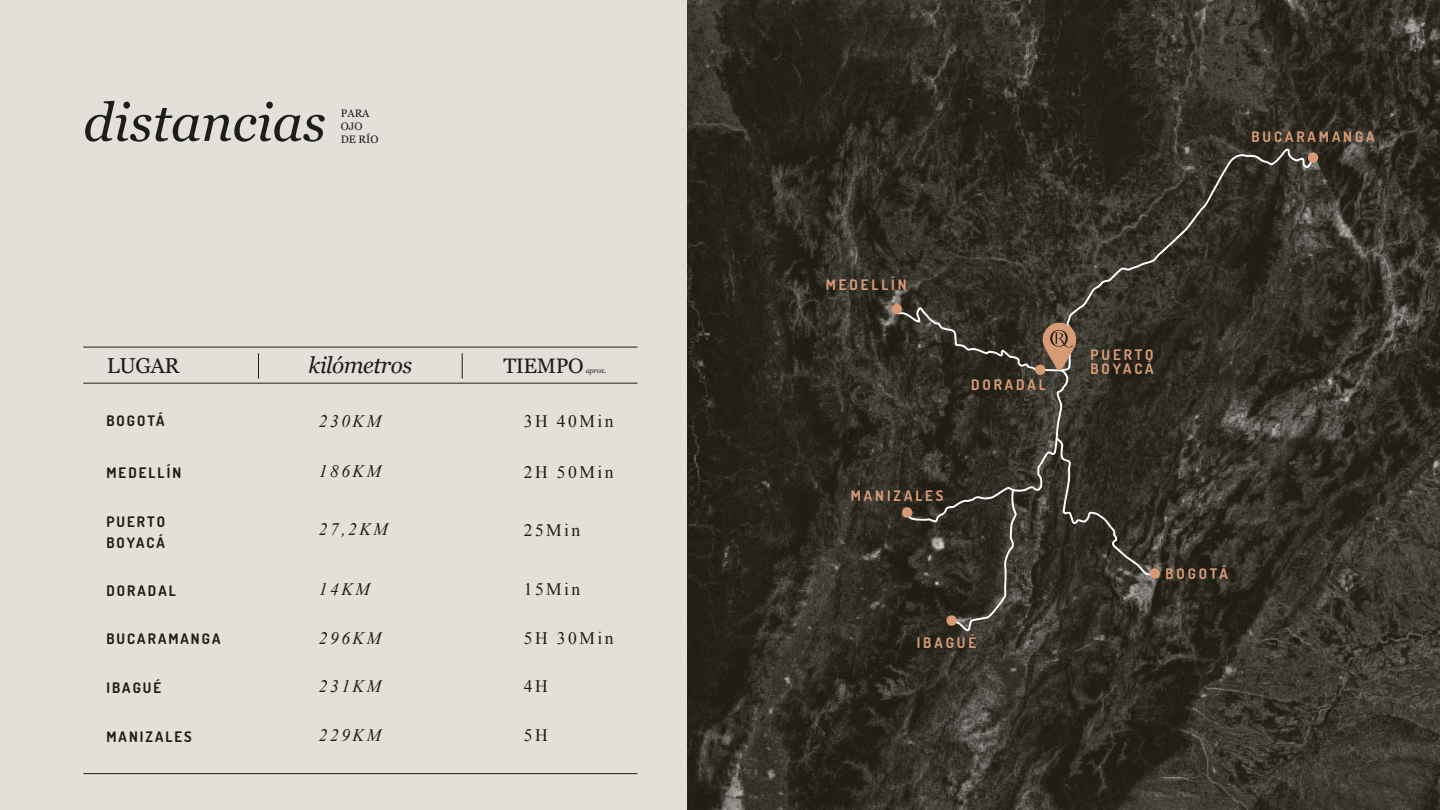
<style>
.page{position:relative;width:1440px;height:810px;background:#fff}
.page>*{position:absolute;margin:0;border:0;box-sizing:border-box;transform-origin:0 0}
.t1{font:italic 53.1px "Georgia";color:#1d1d1b}
.t2{font:italic 22.65px "Georgia";letter-spacing:-.02em;color:#1d1d1b}
.t3{font:21.6px "Georgia";letter-spacing:-.02em;color:#1d1d1b}
.t4{font:20.92px "Georgia";letter-spacing:-.02em;color:#1d1d1b}
.t5{font:italic 17.55px "Times New Roman";letter-spacing:.14em;color:#1e1e16}
.t6{font:17.55px "Times New Roman";letter-spacing:.14em;color:#1e1e16}
.t7{font:700 14.55px/21.1px "Dosis";letter-spacing:.14em;color:#1e1e16}
.t8{font:700 14.55px/14.2px "Dosis";letter-spacing:.2em;color:#d69b76}
.t9{font:10.8px/13px "Georgia";color:#1d1d1b}
.t10{font:italic 7.2px "Georgia";letter-spacing:-.02em;color:#1d1d1b}
</style>
<div class="page">
<img style="left:687px;top:0;width:753px;height:810px">
<svg style="left:894px;top:147px;width:421px;height:226px;background:#343128"></svg>
<div style="left:0;top:0;width:687px;height:810px;background:#e3dfd9"></div>
<hr style="left:83px;top:347px;width:554px;height:1px;background:#1e1e16">
<hr style="left:83px;top:383px;width:554px;height:1px;background:#1e1e16">
<hr style="left:83px;top:773px;width:554px;height:1px;background:#1e1e16">
<svg style="left:258px;top:353px;width:1px;height:26px"></svg>
<svg style="left:462px;top:353px;width:1px;height:26px"></svg>
<div style="left:891px;top:304px;width:11px;height:10px;background:#d69b76;border-radius:50%"></div>
<div style="left:902px;top:507px;width:10px;height:11px;background:#d69b76;border-radius:50%"></div>
<div style="left:1150px;top:568px;width:10px;height:11px;background:#d69b76;border-radius:50%"></div>
<div style="left:1308px;top:152px;width:10px;height:11px;background:#d69b76;border-radius:50%"></div>
<svg style="left:905px;top:323px;width:252px;height:310px;background:#39352c"></svg>
<h1 class="t1" style="left:83px;top:84px;width:244px">distancias</h1>
<p class="t9" style="left:341px;top:107px;width:39px">PARA<br>OJO<br>DE RÍO</p>
<h3 class="t3" style="left:107px;top:350px;width:74px">LUGAR</h3>
<h2 class="t2" style="left:309px;top:348px;width:105px">kilómetros</h2>
<h3 class="t4" style="left:503px;top:351px;width:82px">TIEMPO</h3>
<p class="t10" style="left:586px;top:365px;width:22px">aprox.</p>
<p class="t7" style="left:106px;top:410px;width:60px">BOGOTÁ</p>
<p class="t5" style="left:319px;top:409px;width:64px">230KM</p>
<p class="t6" style="left:524px;top:409px;width:91px">3H 40Min</p>
<p class="t7" style="left:106px;top:462px;width:76px">MEDELLÍN</p>
<p class="t5" style="left:319px;top:459px;width:64px">186KM</p>
<p class="t6" style="left:524px;top:460px;width:91px">2H 50Min</p>
<p class="t7" style="left:106px;top:511px;width:60px">PUERTO<br>BOYACÁ</p>
<p class="t7" style="left:106px;top:580px;width:71px">DORADAL</p>
<p class="t5" style="left:319px;top:577px;width:53px">14KM</p>
<p class="t6" style="left:524px;top:578px;width:58px">15Min</p>
<p class="t7" style="left:106px;top:628px;width:115px">BUCARAMANGA</p>
<p class="t5" style="left:319px;top:626px;width:64px">296KM</p>
<p class="t6" style="left:524px;top:626px;width:91px">5H 30Min</p>
<p class="t7" style="left:106px;top:677px;width:56px">IBAGUÉ</p>
<p class="t5" style="left:319px;top:675px;width:64px">231KM</p>
<p class="t6" style="left:524px;top:675px;width:25px">4H</p>
<p class="t7" style="left:106px;top:725px;width:87px">MANIZALES</p>
<p class="t5" style="left:319px;top:723px;width:64px">229KM</p>
<p class="t6" style="left:524px;top:723px;width:25px">5H</p>
<p class="t5" style="left:319px;top:517px;width:71px">27,2KM</p>
<p class="t6" style="left:524px;top:518px;width:58px">25Min</p>
<p class="t8" style="left:1252px;top:130px;width:124px">BUCARAMANGA</p>
<p class="t8" style="left:826px;top:278px;width:83px">MEDELLÍN</p>
<p class="t8" style="left:971px;top:377px;width:76px">DORADAL</p>
<p class="t8" style="left:851px;top:488px;width:94px">MANIZALES</p>
<p class="t8" style="left:917px;top:635px;width:61px">IBAGUÉ</p>
<p class="t8" style="left:1091px;top:347px;width:65px">PUERTO<br>BOYACÁ</p>
<p class="t8" style="left:1165px;top:566px;width:64px">BOGOTÁ</p>
</div>
